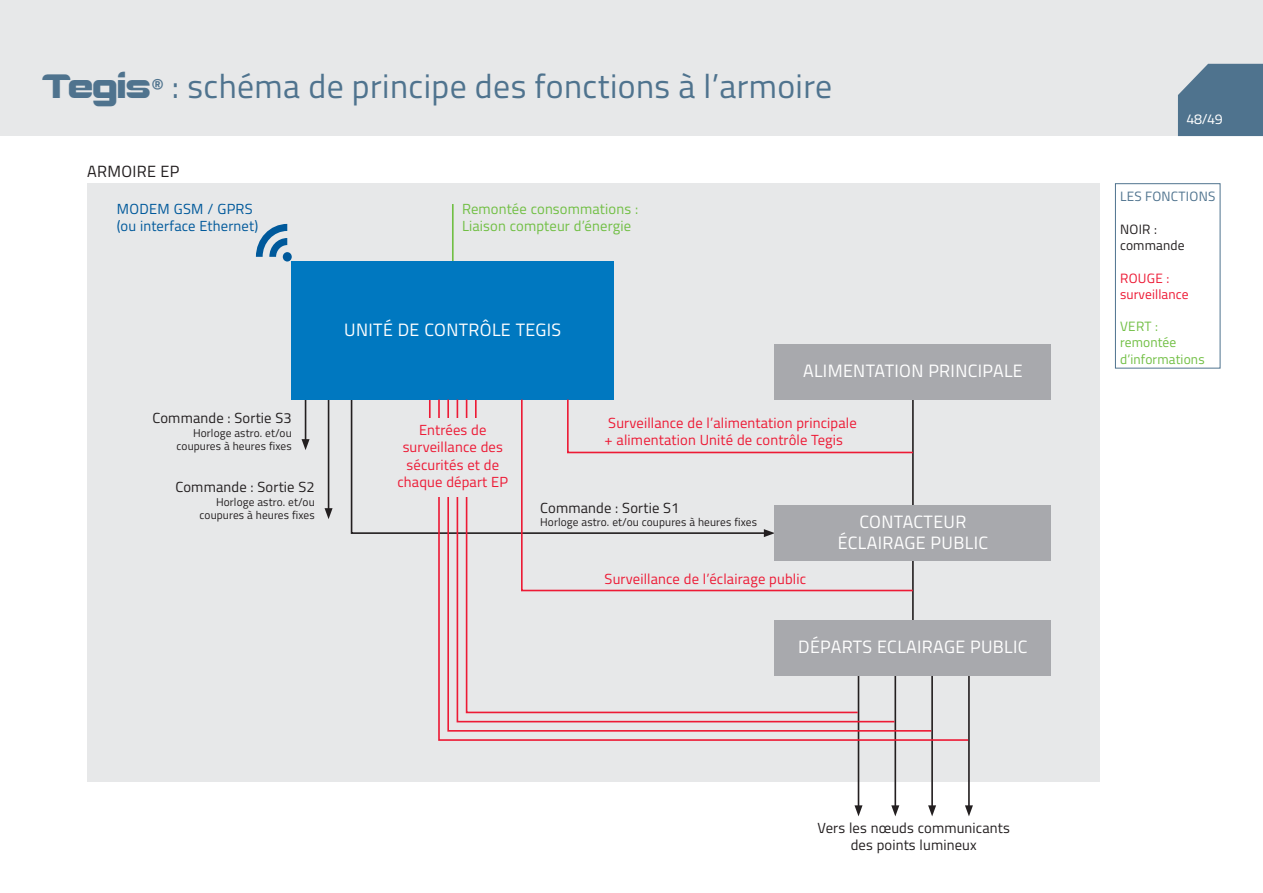
<style>
.page{position:relative;width:1263px;height:893px;background:#fff}
.page>*{position:absolute;margin:0;border:0;box-sizing:border-box;transform-origin:0 0}
.t1{font:33.75px "Titillium Web";letter-spacing:.01em;color:#4f738e}
.t2{font:33.75px "Robotica";color:#4f738e}
.t3{font:17.85px/21.5px "Titillium Web";letter-spacing:.02em;color:#fff;text-align:center}
.t4{font:16.2px "Titillium Web";letter-spacing:.02em;color:#231f20}
.t5{font:700 14.85px "Ruda";color:#4f738e}
.t6{font:14.55px/17.5px "Titillium Web";letter-spacing:.01em;color:#ed1a35;text-align:center}
.t7{font:14.55px/17.5px "Titillium Web";letter-spacing:.01em;color:#231f20;text-align:center}
.t8{font:14.55px/17.5px "Titillium Web";letter-spacing:.01em;color:#71bf44}
.t9{font:14.55px/17.5px "Titillium Web";letter-spacing:.01em;color:#00599b}
.t10{font:14.25px "Titillium Web";color:#fff}
.t11{font:13.5px/16.2px "Titillium Web";letter-spacing:.01em;color:#71bf44}
.t12{font:13.5px/16.2px "Titillium Web";letter-spacing:.01em;color:#ed1a35}
.t13{font:13.5px/16.2px "Titillium Web";letter-spacing:.01em;color:#231f20}
.t14{font:13.5px "Titillium Web";letter-spacing:.02em;color:#4f738e}
.t15{font:11.4px/13.6px "Titillium Web";letter-spacing:.01em;color:#231f20;text-align:right}
</style>
<div class="page">
<div style="left:0;top:0;width:1263px;height:136px;background:#e7e8e9"></div>
<svg style="left:1178px;top:64px;width:85px;height:72px;background:#5a7b94"></svg>
<div style="left:1115px;top:183px;width:105px;height:185px;border:1px solid #4f738e"></div>
<div style="left:87px;top:183px;width:1012px;height:598px;background:#e7e8e9"></div>
<hr style="left:894px;top:676px;width:2px;height:132px;background:#231f20">
<svg style="left:891px;top:805px;width:8px;height:11px"></svg>
<hr style="left:931px;top:676px;width:2px;height:132px;background:#231f20">
<svg style="left:928px;top:805px;width:8px;height:11px"></svg>
<hr style="left:968px;top:676px;width:2px;height:132px;background:#231f20">
<svg style="left:965px;top:805px;width:8px;height:11px"></svg>
<hr style="left:858px;top:676px;width:1px;height:132px;background:#231f20">
<svg style="left:854px;top:805px;width:8px;height:11px"></svg>
<hr style="left:452px;top:204px;width:2px;height:58px;background:#71bf44">
<hr style="left:305px;top:400px;width:1px;height:42px;background:#231f20">
<svg style="left:302px;top:439px;width:8px;height:11px"></svg>
<hr style="left:328px;top:400px;width:1px;height:111px;background:#231f20">
<svg style="left:325px;top:508px;width:8px;height:11px"></svg>
<svg style="left:350px;top:400px;width:87px;height:134px"></svg>
<div style="left:775px;top:620px;width:276px;height:56px;background:#a8a9ad"></div>
<div style="left:775px;top:344px;width:276px;height:56px;background:#a8a9ad"></div>
<div style="left:775px;top:505px;width:276px;height:56px;background:#a8a9ad"></div>
<div style="left:292px;top:262px;width:322px;height:138px;background:#0078c0"></div>
<div style="left:283px;top:252px;width:9px;height:10px;background:#00599b;border-radius:50%"></div>
<svg style="left:256px;top:224px;width:31px;height:33px"></svg>
<svg style="left:437px;top:398px;width:533px;height:344px"></svg>
<div style="left:388px;top:418px;width:129px;height:78px;background:#e7e8e9"></div>
<h1 class="t2" style="left:43px;top:72px;width:111px">Tegis</h1>
<p class="t5" style="left:152px;top:76px;width:14px">®</p>
<h1 class="t1" style="left:172px;top:60px;width:662px">: schéma de principe des fonctions à l’armoire</h1>
<p class="t4" style="left:87px;top:159px;width:94px">ARMOIRE EP</p>
<p class="t9" style="left:117px;top:199px;width:143px">MODEM GSM / GPRS (ou interface Ethernet)</p>
<p class="t8" style="left:462px;top:199px;width:178px">Remontée consommations :<br>Liaison compteur d’énergie</p>
<p class="t3" style="left:344px;top:318px;width:219px">UNITÉ DE CONTRÔLE TEGIS</p>
<p class="t3" style="left:803px;top:360px;width:221px">ALIMENTATION PRINCIPALE</p>
<p class="t7" style="left:152px;top:409px;width:141px">Commande : Sortie S3</p>
<p class="t15" style="left:177px;top:425px;width:117px">Horloge astro. et/ou coupures à heures fixes</p>
<p class="t7" style="left:175px;top:478px;width:141px">Commande : Sortie S2</p>
<p class="t15" style="left:200px;top:494px;width:117px">Horloge astro. et/ou coupures à heures fixes</p>
<p class="t7" style="left:540px;top:499px;width:141px">Commande : Sortie S1</p>
<p class="t15" style="left:540px;top:515px;width:218px">Horloge astro. et/ou coupures à heures fixes</p>
<p class="t6" style="left:605px;top:413px;width:254px;text-align:left">Surveillance de l’alimentation principale + alimentation Unité de contrôle Tegis</p>
<p class="t6" style="left:397px;top:420px;width:112px">Entrées de surveillance des sécurités et de chaque départ EP</p>
<p class="t3" style="left:838px;top:510px;width:152px">CONTACTEUR<br>ÉCLAIRAGE PUBLIC</p>
<p class="t6" style="left:605px;top:570px;width:203px">Surveillance de l’éclairage public</p>
<p class="t3" style="left:798px;top:636px;width:231px">DÉPARTS ECLAIRAGE PUBLIC</p>
<p class="t7" style="left:817px;top:819px;width:194px">Vers les nœuds communicants des points lumineux</p>
<p class="t10" style="left:1186px;top:108px;width:38px">48/49</p>
<p class="t14" style="left:1120px;top:186px;width:97px">LES FONCTIONS</p>
<p class="t13" style="left:1120px;top:221px;width:66px">NOIR : commande</p>
<p class="t12" style="left:1120px;top:269px;width:70px">ROUGE : surveillance</p>
<p class="t11" style="left:1120px;top:318px;width:86px">VERT : remontée d’informations</p>
</div>
